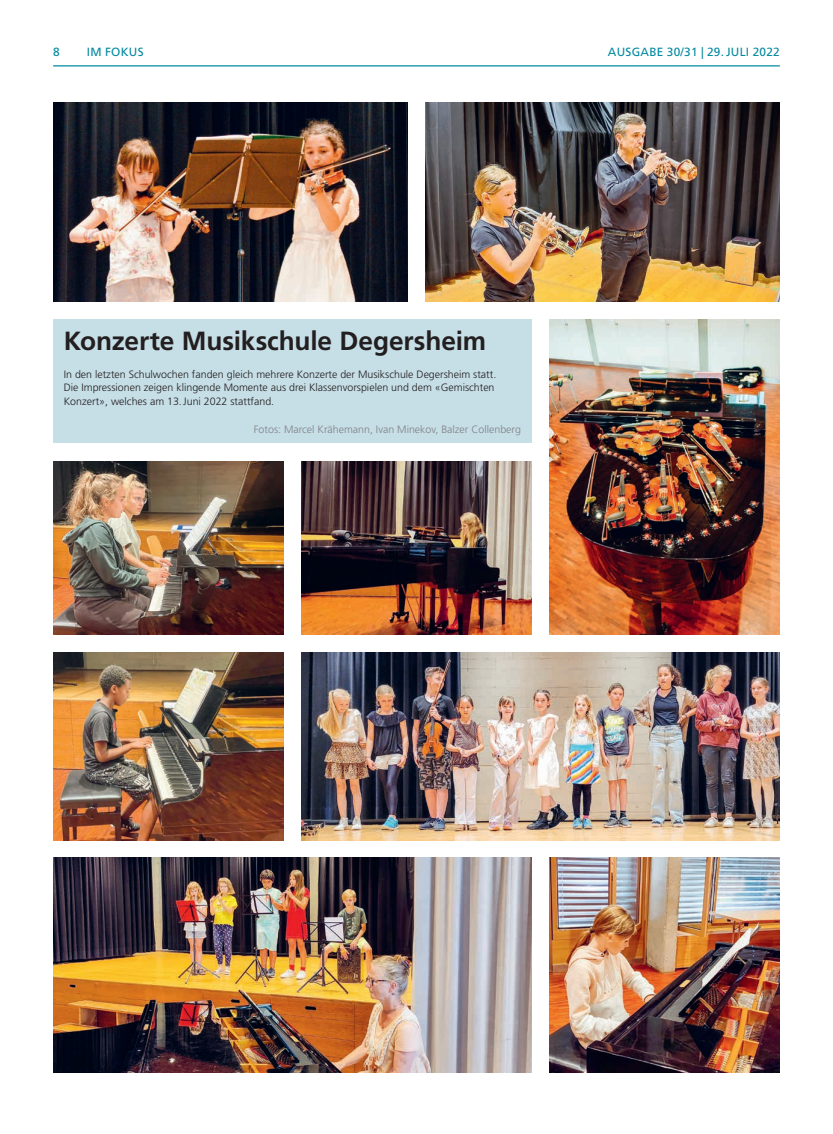
<style>
.page{position:relative;width:833px;height:1134px;background:#fff}
.page>*{position:absolute;margin:0;border:0;box-sizing:border-box;transform-origin:0 0}
.t1{font:700 26.25px "Frutiger LT Std";letter-spacing:-.005em;color:#231f20}
.t2{font:11.88px "Frutiger LT Std";letter-spacing:.02em;color:#0289a0}
.t3{font:300 10.62px/13.8px "Frutiger LT Std";color:#231f20}
.t4{font:300 10.62px "Frutiger LT Std";color:#808285}
</style>
<div class="page">
<hr style="left:53px;top:65px;width:727px;height:1px;background:#0289a0">
<div style="left:53px;top:320px;width:478px;height:123px;background:#c6dee6"></div>
<img style="left:301px;top:461px;width:230px;height:174px">
<img style="left:549px;top:857px;width:231px;height:215px">
<img style="left:425px;top:103px;width:355px;height:198px">
<img style="left:53px;top:858px;width:478px;height:214px">
<img style="left:301px;top:652px;width:479px;height:188px">
<img style="left:549px;top:320px;width:231px;height:315px">
<img style="left:53px;top:103px;width:354px;height:198px">
<img style="left:53px;top:652px;width:230px;height:188px">
<img style="left:53px;top:461px;width:230px;height:174px">
<p class="t2" style="left:53px;top:45px;width:8px">8</p>
<p class="t2" style="left:87px;top:45px;width:58px">IM FOKUS</p>
<p class="t2" style="left:608px;top:45px;width:18px">AUSGABE</p>
<p class="t2" style="left:667px;top:45px;width:71px">30/31 | 29.JULI</p>
<p class="t2" style="left:752px;top:45px;width:29px">2022</p>
<h1 class="t1" style="left:64px;top:326px;width:424px">Konzerte Musikschule Degersheim</h1>
<p class="t3" style="left:64px;top:367px;width:434px">In den letzten Schulwochen fanden gleich mehrere Konzerte der Musikschule Degersheim statt.<br>Die Impressionen zeigen klingende Momente aus drei Klassenvorspielen und dem «Gemischten<br>Konzert», welches am 13.Juni 2022 stattfand.</p>
<p class="t4" style="left:254px;top:423px;width:269px">Fotos: Marcel Krähemann, Ivan Minekov, Balzer Collenberg</p>
</div>
